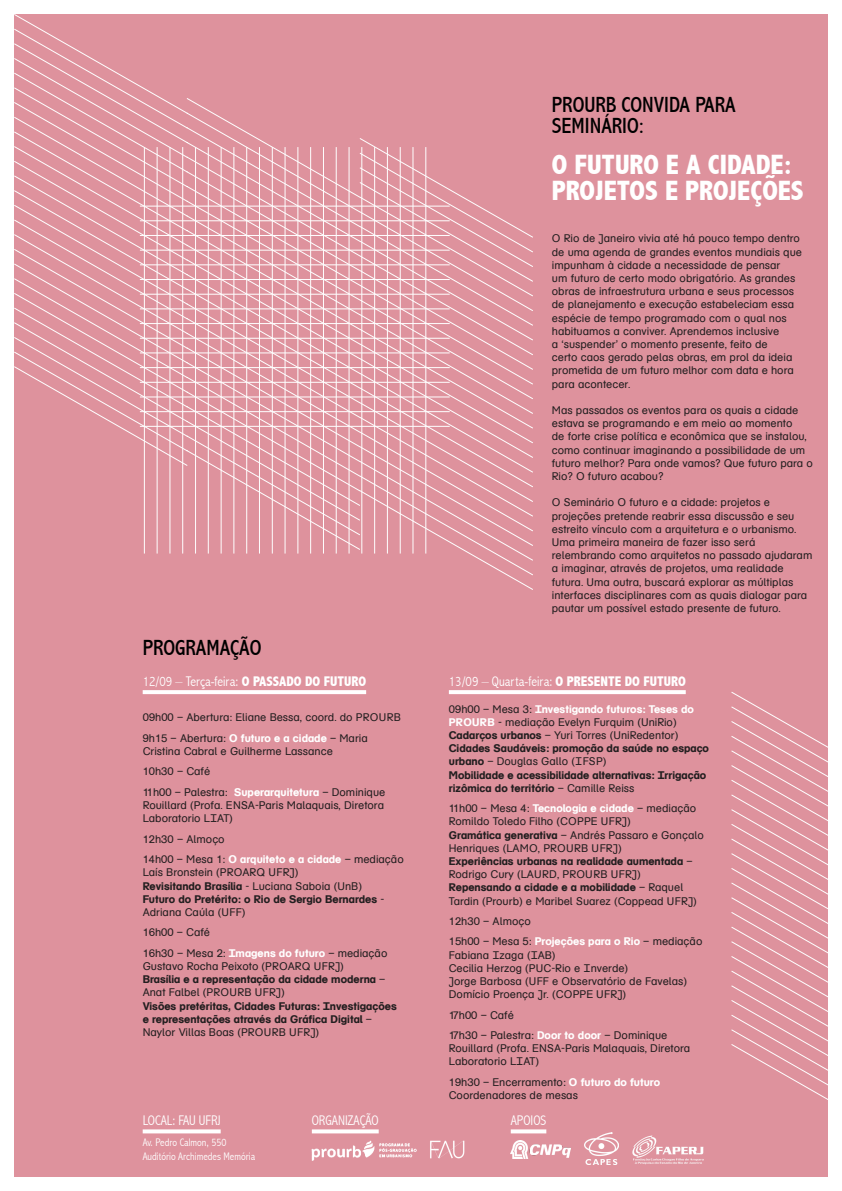
<style>
.page{position:relative;width:842px;height:1191px;background:#fff}
.page>*{position:absolute;margin:0;border:0;box-sizing:border-box;transform-origin:0 0}
.Titulo{font:800 condensed 28px/26px "Abadi";color:#fff}
.subtítulo{font:condensed 22px/21px "Abadi";color:#000}
.subtítulo-2{font:300 condensed 14px "Abadi";color:#fff}
.t1{font:11px/13.2px "Met Schoolbook";color:#231f20}
.t2{font:500 11px/13.2px "Met Schoolbook";color:#231f20}
.subtítulo-3{font:300 condensed 11px "Abadi";color:#fff}
.s1{font-weight:800}
.s2{font-weight:500;color:#fff}
.s3{font-weight:400}
.s4{font-weight:500}
</style>
<div class="page">
<div style="left:14px;top:14px;width:814px;height:1162px;background:#de929d"></div>
<svg style="left:14px;top:14px;width:519px;height:576px"></svg>
<svg style="left:731px;top:692px;width:97px;height:485px"></svg>
<svg style="left:143px;top:690px;width:223px;height:4px"></svg>
<svg style="left:449px;top:690px;width:237px;height:4px"></svg>
<svg style="left:143px;top:1129px;width:78px;height:4px"></svg>
<svg style="left:511px;top:1129px;width:35px;height:4px"></svg>
<img style="left:584px;top:1132px;width:35px;height:32px">
<img style="left:511px;top:1140px;width:59px;height:18px">
<img style="left:633px;top:1135px;width:71px;height:30px">
<img style="left:430px;top:1140px;width:35px;height:19px">
<img style="left:308px;top:1129px;width:115px;height:48px">
<p class="subtítulo" style="left:552px;top:94px;width:185px">PROURB CONVIDA PARA<br>SEMINÁRIO:</p>
<p class="Titulo" style="left:552px;top:152px;width:253px">O FUTURO E A CIDADE:<br>PROJETOS E PROJEÇÕES</p>
<p class="subtítulo" style="left:143px;top:637px;width:120px">PROGRAMAÇÃO</p>
<p class="subtítulo-2" style="left:143px;top:673px;width:225px">12/09 – Terça-feira: <span class="s1">O PASSADO DO FUTURO</span></p>
<p class="t1" style="left:143px;top:711px;width:260px">09h00 – Abertura: Eliane Bessa, coord. do PROURB</p>
<p class="t1" style="left:143px;top:731px;width:227px">9h15 – Abertura: <span class="s2">O futuro e a cidade</span> – Maria<br>Cristina Cabral e Guilherme Lassance</p>
<p class="t1" style="left:143px;top:765px;width:69px">10h30 – Café</p>
<p class="t1" style="left:143px;top:785px;width:244px;text-align:justify">11h00 – Palestra: <span class="s2">Superarquitetura</span> – Dominique Rouillard (Profa. ENSA-Paris Malaquais, Diretora Laboratorio LIAT)</p>
<p class="t1" style="left:143px;top:832px;width:84px">12h30 – Almoço</p>
<p class="t1" style="left:143px;top:853px;width:263px">14h00 – Mesa 1: <span class="s2">O arquiteto e a cidade</span> – mediação<br>Laís Bronstein (PROARQ UFRJ)</p>
<p class="t2" style="left:143px;top:879px;width:221px">Revisitando Brasília <span class="s3">- Luciana Saboia (UnB)</span></p>
<p class="t2" style="left:143px;top:892px;width:243px">Futuro do Pretérito: o Rio de Sergio Bernardes <span class="s3">-<br>Adriana Caúla (UFF)</span></p>
<p class="t1" style="left:143px;top:926px;width:69px">16h00 – Café</p>
<p class="t1" style="left:143px;top:946px;width:246px">16h30 – Mesa 2: <span class="s2">Imagens do futuro</span> – mediação<br>Gustavo Rocha Peixoto (PROARQ UFRJ)</p>
<p class="t2" style="left:143px;top:972px;width:244px">Brasília e a representação da cidade moderna <span class="s3">–<br>Anat Falbel (PROURB UFRJ)</span></p>
<p class="t2" style="left:143px;top:999px;width:256px">Visões pretéritas, Cidades Futuras: Investigações e representações através da Gráfica Digital <span class="s3">–<br>Naylor Villas Boas (PROURB UFRJ)</span></p>
<p class="t1" style="left:552px;top:232px;width:252px">O Rio de Janeiro vivia até há pouco tempo dentro de uma agenda de grandes eventos mundiais que impunham à cidade a necessidade de pensar<br>um futuro de certo modo obrigatório. As grandes obras de infraestrutura urbana e seus processos de planejamento e execução estabeleciam essa espécie de tempo programado com o qual nos habituamos a conviver. Aprendemos inclusive<br>a ‘suspender’ o momento presente, feito de<br>certo caos gerado pelas obras, em prol da ideia prometida de um futuro melhor com data e hora para acontecer.</p>
<p class="t1" style="left:552px;top:404px;width:263px">Mas passados os eventos para os quais a cidade estava se programando e em meio ao momento<br>de forte crise política e econômica que se instalou, como continuar imaginando a possibilidade de um futuro melhor? Para onde vamos? Que futuro para o Rio? O futuro acabou?</p>
<p class="t1" style="left:552px;top:496px;width:262px">O Seminário O futuro e a cidade: projetos e projeções pretende reabrir essa discussão e seu estreito vínculo com a arquitetura e o urbanismo.<br>Uma primeira maneira de fazer isso será relembrando como arquitetos no passado ajudaram a imaginar, através de projetos, uma realidade futura. Uma outra, buscará explorar as múltiplas interfaces disciplinares com as quais dialogar para pautar um possível estado presente de futuro.</p>
<p class="subtítulo-2" style="left:449px;top:673px;width:238px">13/09 – Quarta-feira: <span class="s1">O PRESENTE DO FUTURO</span></p>
<p class="t1" style="left:449px;top:702px;width:247px">09h00 – Mesa 3: <span class="s2">Investigando futuros: Teses do<br>PROURB</span> - mediação Evelyn Furquim (UniRio)</p>
<p class="t1" style="left:449px;top:728px;width:231px"><span class="s4">Cadarços urbanos</span> – Yuri Torres (UniRedentor)</p>
<p class="t2" style="left:449px;top:741px;width:262px">Cidades Saudáveis: promoção da saúde no espaço urbano <span class="s3">– Douglas Gallo (IFSP)</span></p>
<p class="t2" style="left:449px;top:768px;width:259px">Mobilidade e acessibilidade alternativas: Irrigação rizômica do território <span class="s3">– Camille Reiss</span></p>
<p class="t1" style="left:449px;top:802px;width:249px">11h00 – Mesa 4: <span class="s2">Tecnologia e cidade</span> – mediação<br>Romildo Toledo Filho (COPPE UFRJ)</p>
<p class="t1" style="left:449px;top:828px;width:256px"><span class="s4">Gramática generativa</span> – Andrés Passaro e Gonçalo<br>Henriques (LAMO, PROURB UFRJ)</p>
<p class="t2" style="left:449px;top:854px;width:245px">Experiências urbanas na realidade aumentada <span class="s3">–<br>Rodrigo Cury (LAURD, PROURB UFRJ)</span></p>
<p class="t1" style="left:449px;top:881px;width:250px"><span class="s4">Repensando a cidade e a mobilidade</span> – Raquel<br>Tardin (Prourb) e Maribel Suarez (Coppead UFRJ)</p>
<p class="t1" style="left:449px;top:914px;width:84px">12h30 – Almoço</p>
<p class="t1" style="left:449px;top:935px;width:255px">15h00 – Mesa 5: <span class="s2">Projeções para o Rio</span> – mediação<br>Fabiana Izaga (IAB)</p>
<p class="t1" style="left:449px;top:961px;width:181px">Cecilia Herzog (PUC-Rio e Inverde)</p>
<p class="t1" style="left:449px;top:974px;width:240px">Jorge Barbosa (UFF e Observatório de Favelas)</p>
<p class="t1" style="left:449px;top:988px;width:179px">Domício Proença Jr. (COPPE UFRJ)</p>
<p class="t1" style="left:449px;top:1008px;width:67px">17h00 – Café</p>
<p class="t1" style="left:449px;top:1028px;width:243px">17h30 – Palestra: <span class="s2">Door to door</span> – Dominique<br>Rouillard (Profa. ENSA-Paris Malaquais, Diretora<br>Laboratorio LIAT)</p>
<p class="t1" style="left:449px;top:1075px;width:213px">19h30 – Encerramento: <span class="s2">O futuro do futuro</span></p>
<p class="t1" style="left:449px;top:1088px;width:131px">Coordenadores de mesas</p>
<p class="subtítulo-2" style="left:143px;top:1112px;width:80px">LOCAL: FAU UFRJ</p>
<p class="subtítulo-2" style="left:312px;top:1112px;width:68px">ORGANIZAÇÃO</p>
<p class="subtítulo-2" style="left:511px;top:1112px;width:37px">APOIOS</p>
<p class="subtítulo-3" style="left:143px;top:1136px;width:85px">Av. Pedro Calmon, 550</p>
<p class="subtítulo-3" style="left:143px;top:1149px;width:114px">Auditório Archimedes Memória</p>
</div>
